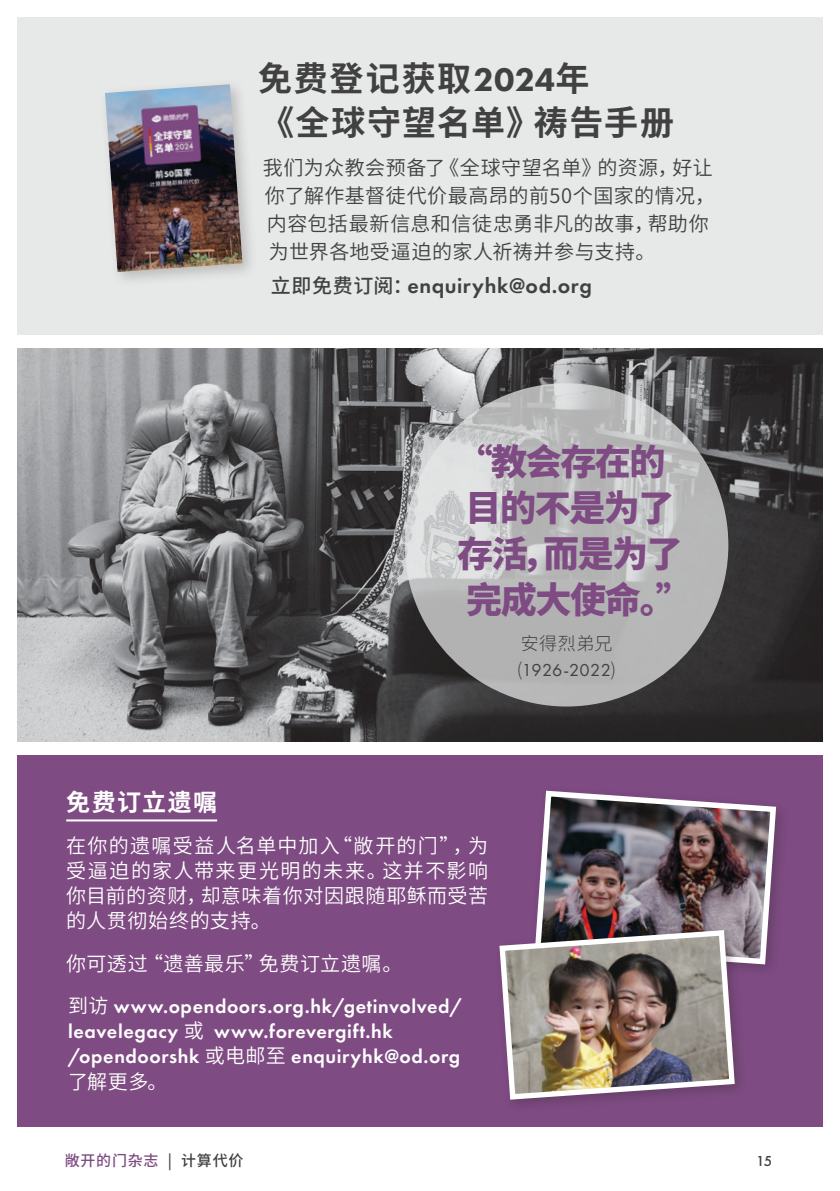
<style>
.page{position:relative;width:840px;height:1191px;background:#fff}
.page>*{position:absolute;margin:0;border:0;box-sizing:border-box;transform-origin:0 0}
.Large_title{font:800 36px/46px "Source Han Sans SC";letter-spacing:-.04em;color:#7e4b82}
.t1{font:700 34px "Source Han Sans SC";letter-spacing:.045em;color:#414142}
.Pull_quote{font:700 24px "Source Han Sans SC";letter-spacing:.05em;color:#fff}
.Body_Copy{font:600 22px "Futura PT";letter-spacing:.025em;color:#414142}
.Body_Copy-2{font:600 20px/25.4px "Futura PT";letter-spacing:.03em;color:#fff}
.Body_Copy-3{font:20px/25px "Source Han Sans SC";letter-spacing:.03em;color:#fff;text-align:justify}
.Body_Copy-4{font:20px/28px "Source Han Sans SC";letter-spacing:.025em;color:#414142}
.Body_copy{font:18px "Futura PT";letter-spacing:.015em;color:#414142}
.Body_copy-2{font:300 18px "Source Han Sans SC";letter-spacing:.025em;color:#414142}
.t2{font:500 15px "Source Han Sans SC";letter-spacing:.05em;color:#7e4b82}
.t3{font:500 15px "Futura PT";color:#414142}
.s1{font-family:"Futura PT";font-weight:800}
.s2{font-family:"Source Han Sans SC";font-weight:500;font-size:20px}
.s3{font-family:"Source Han Sans SC";font-weight:300}
.s4{font-family:"Source Han Sans SC";font-weight:400}
.s5{font-family:"Source Han Sans TW";color:#414142}
.s6{color:#414142}
</style>
<div class="page">
<div style="left:17px;top:755px;width:805px;height:372px;background:#7e4b82"></div>
<img style="left:536px;top:790px;width:242px;height:177px">
<div style="left:494px;top:924px;width:252px;height:188px;background:#231f20;opacity:.26"></div>
<img style="left:496px;top:927px;width:241px;height:175px">
<hr style="left:66px;top:819px;width:151px;height:2px;background:#fff">
<div style="left:17px;top:17px;width:805px;height:317px;background:#e7e8e8"></div>
<div style="left:99px;top:78px;width:160px;height:210px;background:#231f20;opacity:.22"></div>
<img style="left:105px;top:84px;width:137px;height:188px">
<img style="left:17px;top:349px;width:805px;height:392px">
<svg style="left:404px;top:383px;width:324px;height:323px;background:#bdbdbe"></svg>
<p class="t1" style="left:258px;top:59px;width:333px">免费登记获取<span class="s1">2024</span>年</p>
<p class="t1" style="left:260px;top:103px;width:415px">《全球守望名单》祷告手册</p>
<p class="Body_Copy-4" style="left:263px;top:154px;width:453px">我们为众教会预备了《全球守望名单》的资源，好让你了解作基督徒代价最高昂的前50个国家的情况，内容包括最新信息和信徒忠勇非凡的故事，帮助你为世界各地受逼迫的家人祈祷并参与支持。</p>
<p class="Body_Copy" style="left:271px;top:272px;width:322px"><span class="s2">立即免费订阅：</span>enquiryhk@od.org</p>
<p class="Large_title" style="left:456px;top:439px;width:236px">“教会存在的目的不是为了存活，而是为了完成大使命。”</p>
<p class="Body_copy-2" style="left:520px;top:633px;width:93px">安得烈弟兄</p>
<p class="Body_copy" style="left:516px;top:659px;width:101px"><span class="s3">(</span>1926-2022<span class="s3">)</span></p>
<p class="Pull_quote" style="left:66px;top:789px;width:152px">免费订立遗嘱</p>
<p class="Body_Copy-3" style="left:66px;top:834px;width:423px">在你的遗嘱受益人名单中加入“敞开的门”，为受逼迫的家人带来更光明的未来。这并不影响你目前的资财，却意味着你对因跟随耶稣而受苦的人贯彻始终的支持。</p>
<p class="Body_Copy-3" style="left:66px;top:951px;width:337px">你可透过“遗善最乐”免费订立遗嘱。</p>
<p class="Body_Copy-2" style="left:68px;top:993px;width:396px"><span class="s4">到访</span> www.opendoors.org.hk/getinvolved/ leavelegacy <span class="s4">或</span> www.forevergift.hk /opendoorshk <span class="s4">或电邮至</span> enquiryhk@od.org<span class="s4">了解更多。</span></p>
<p class="t2" style="left:65px;top:1152px;width:180px">敞开的门杂志 <span class="s5">|</span> <span class="s6">计算代价</span></p>
<p class="t3" style="left:755px;top:1151px;width:18px">15</p>
</div>
